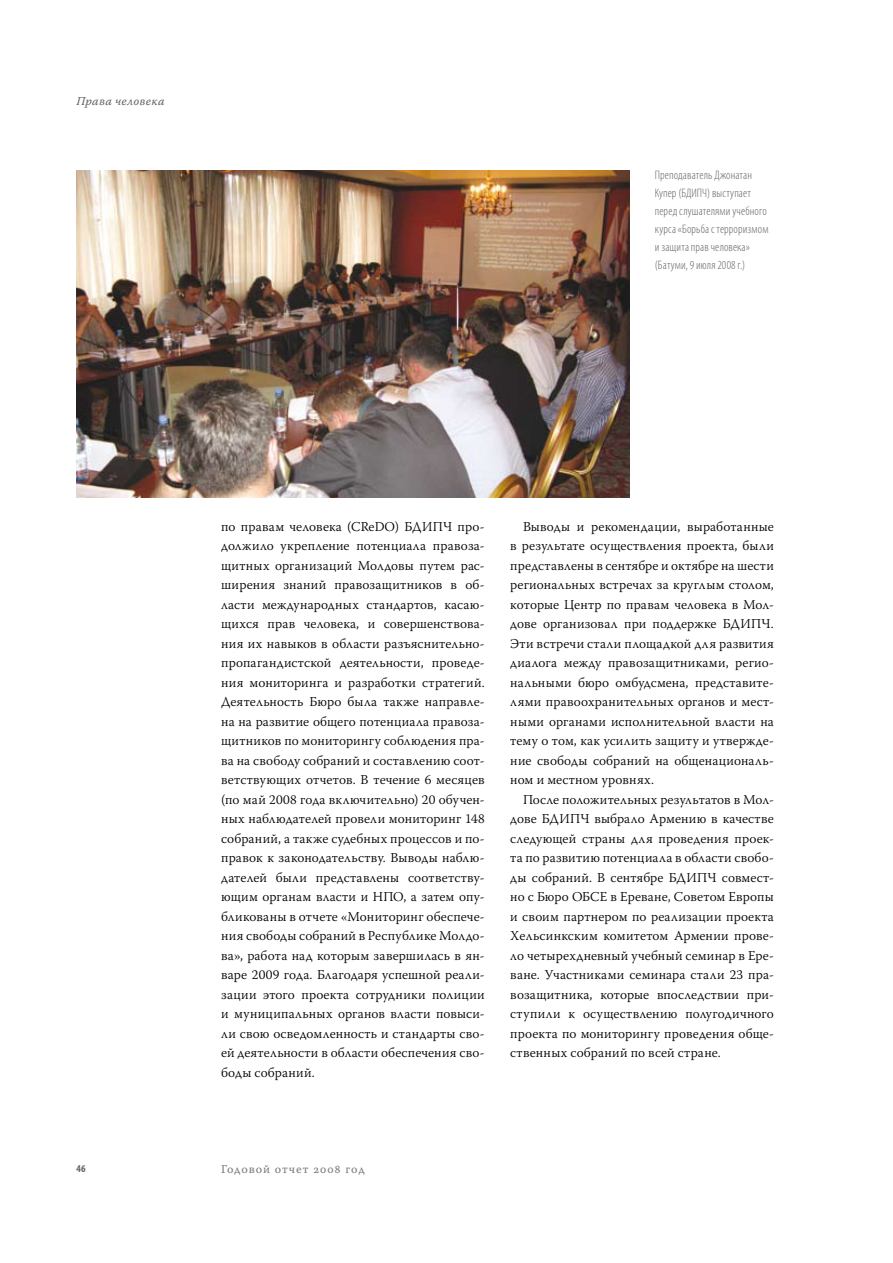
<style>
.page{position:relative;width:893px;height:1263px;background:#fff}
.page>*{position:absolute;margin:0;border:0;box-sizing:border-box;transform-origin:0 0}
.t1{font:300 13.5px/19.5px "Warnock Pro";letter-spacing:.01em;color:#000;text-align:justify}
.t2{font:300 condensed 12.3px/18px "Myriad Pro";letter-spacing:.01em;color:#646567}
.t3{font:12px "Warnock Pro Capt";letter-spacing:.07em;color:#7b7c7e}
.t4{font:12px "Warnock Pro It Capt";letter-spacing:.015em;color:#646567}
.t5{font:700 condensed 10.5px "Myriad Pro";color:#646567}
</style>
<div class="page">
<img style="left:77px;top:170px;width:552px;height:327px">
<p class="t4" style="left:77px;top:93px;width:90px">Права человека</p>
<p class="t2" style="left:655px;top:166px;width:115px">Преподаватель Джонатан<br>Купер (БДИПЧ) выступает перед слушателями учебного курса «Борьба с терроризмом и защита прав человека» (Батуми, 9 июля 2008 г.)</p>
<p class="t1" style="left:221px;top:516px;width:265px">по правам человека (CReDO) БДИПЧ про&shy;должило укрепление потенциала правоза&shy;щитных организаций Молдовы путем рас&shy;ширения знаний правозащитников в об&shy;ласти международных стандартов, касаю&shy;щихся прав человека, и совершенствова&shy;ния их навыков в области разъяснительно&shy;пропагандистской деятельности, проведе&shy;ния мониторинга и разработки стратегий.<br>Деятельность Бюро была также направле&shy;на на развитие общего потенциала правоза&shy;щитников по мониторингу соблюдения пра&shy;ва на свободу собраний и составлению соот&shy;ветствующих отчетов. В течение 6 месяцев (по май 2008 года включительно) 20 обучен&shy;ных наблюдателей провели мониторинг 148 собраний, а также судебных процессов и по&shy;правок к законодательству. Выводы наблю&shy;дателей были представлены соответству&shy;ющим органам власти и НПО, а затем опу&shy;бликованы в отчете «Мониторинг обеспече&shy;ния свободы собраний в Республике Молдо&shy;ва», работа над которым завершилась в ян&shy;варе 2009 года. Благодаря успешной реали&shy;зации этого проекта сотрудники полиции и муниципальных органов власти повыси&shy;ли свою осведомленность и стандарты сво&shy;ей деятельности в области обеспечения сво&shy;боды собраний.</p>
<p class="t1" style="left:510px;top:516px;width:265px;text-indent:13px">Выводы и рекомендации, выработанные в результате осуществления проекта, были представлены в сентябре и октябре на шести региональных встречах за круглым столом, которые Центр по правам человека в Мол&shy;дове организовал при поддержке БДИПЧ.<br>Эти встречи стали площадкой для развития диалога между правозащитниками, регио&shy;нальными бюро омбудсмена, представите&shy;лями правоохранительных органов и мест&shy;ными органами исполнительной власти на тему о том, как усилить защиту и утвержде&shy;ние свободы собраний на общенациональ&shy;ном и местном уровнях.</p>
<p class="t1" style="left:510px;top:789px;width:265px;text-indent:13px">После положительных результатов в Мол&shy;дове БДИПЧ выбрало Армению в качестве следующей страны для проведения проек&shy;та по развитию потенциала в области свобо&shy;ды собраний. В сентябре БДИПЧ совмест&shy;но с Бюро ОБСЕ в Ереване, Советом Европы и своим партнером по реализации проекта Хельсинкским комитетом Армении прове&shy;ло четырехдневный учебный семинар в Ере&shy;ване. Участниками семинара стали 23 пра&shy;возащитника, которые впоследствии при&shy;ступили к осуществлению полугодичного проекта по мониторингу проведения обще&shy;ственных собраний по всей стране.</p>
<p class="t5" style="left:77px;top:1161px;width:11px">46</p>
<p class="t3" style="left:221px;top:1161px;width:145px">Годовой отчет 2008 год</p>
</div>
